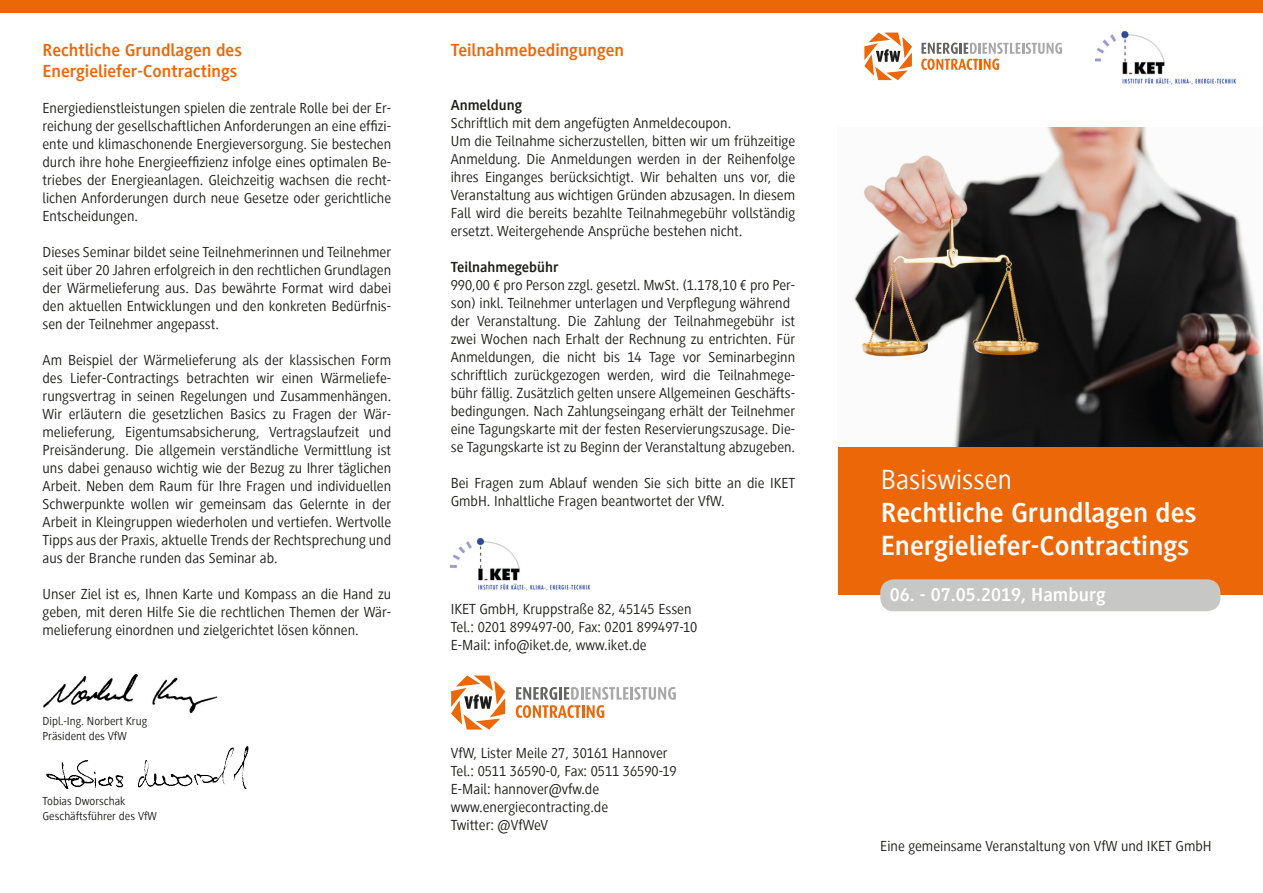
<style>
.page{position:relative;width:1263px;height:893px;background:#fff}
.page>*{position:absolute;margin:0;border:0;box-sizing:border-box;transform-origin:0 0}
.t1{font:700 28.5px/33px "Generis Sans Com";color:#fff}
.t2{font:28.5px "Generis Sans Com";color:#fff}
.t3{font:700 19.5px "Generis Sans Com";color:#fff}
.t4{font:700 18px "Generis Sans Com";color:#ec6708}
.t5{font:15px/18px "Generis Sans Com";color:#1d1d1b;text-align:justify}
.t6{font:700 15px "Generis Sans Com";color:#1d1d1b}
.t7{font:12px/15px "Generis Sans Com";color:#1d1d1b}
</style>
<div class="page">
<div style="left:0;top:0;width:1263px;height:13px;background:#ec6708"></div>
<div style="left:838px;top:446px;width:425px;height:149px;background:#ec6708"></div>
<div style="left:880px;top:579px;width:340px;height:32px;background:#c7c7c6;border-radius:14px"></div>
<img style="left:854px;top:128px;width:409px;height:318px">
<svg style="left:864px;top:33px;width:48px;height:47px"></svg>
<svg style="left:921px;top:43px;width:141px;height:27px"></svg>
<img style="left:1095px;top:32px;width:141px;height:53px">
<img style="left:46px;top:746px;width:203px;height:43px">
<img style="left:43px;top:673px;width:175px;height:39px">
<img style="left:451px;top:539px;width:140px;height:52px">
<svg style="left:451px;top:675px;width:54px;height:55px"></svg>
<svg style="left:516px;top:687px;width:160px;height:31px"></svg>
<p class="t4" style="left:43px;top:40px;width:201px">Rechtliche Grundlagen des</p>
<p class="t4" style="left:43px;top:61px;width:196px">Energieliefer-Contractings</p>
<p class="t5" style="left:43px;top:99px;width:350px">Energiedienstleistungen spielen die zentrale Rolle bei der Er&shy;reichung der gesellschaftlichen Anforderungen an eine effizi&shy;ente und klimaschonende Energieversorgung. Sie bestechen durch ihre hohe Energieeffizienz infolge eines optimalen Be&shy;triebes der Energieanlagen. Gleichzeitig wachsen die recht&shy;lichen Anforderungen durch neue Gesetze oder gerichtliche Entscheidungen.</p>
<p class="t5" style="left:43px;top:243px;width:350px">Dieses Seminar bildet seine Teilnehmerinnen und Teilnehmer seit über 20 Jahren erfolgreich in den rechtlichen Grundlagen der Wärmelieferung aus. Das bewährte Format wird dabei den aktuellen Entwicklungen und den konkreten Bedürfnis&shy;sen der Teilnehmer angepasst.</p>
<p class="t5" style="left:43px;top:351px;width:350px">Am Beispiel der Wärmelieferung als der klassischen Form des Liefer-Contractings betrachten wir einen Wärmeliefe&shy;rungsvertrag in seinen Regelungen und Zusammenhängen.<br>Wir erläutern die gesetzlichen Basics zu Fragen der Wär&shy;melieferung, Eigentumsabsicherung, Vertragslaufzeit und Preisänderung. Die allgemein verständliche Vermittlung ist uns dabei genauso wichtig wie der Bezug zu Ihrer täglichen Arbeit. Neben dem Raum für Ihre Fragen und individuellen Schwerpunkte wollen wir gemeinsam das Gelernte in der Arbeit in Kleingruppen wiederholen und vertiefen. Wertvolle Tipps aus der Praxis, aktuelle Trends der Rechtsprechung und aus der Branche runden das Seminar ab.</p>
<p class="t5" style="left:43px;top:585px;width:350px">Unser Ziel ist es, Ihnen Karte und Kompass an die Hand zu geben, mit deren Hilfe Sie die rechtlichen Themen der Wär&shy;melieferung einordnen und zielgerichtet lösen können.</p>
<p class="t7" style="left:43px;top:713px;width:106px">Dipl.-Ing. Norbert Krug<br>Präsident des VfW</p>
<p class="t7" style="left:43px;top:793px;width:116px">Tobias Dworschak<br>Geschäftsführer des VfW</p>
<p class="t4" style="left:451px;top:40px;width:175px">Teilnahmebedingungen</p>
<p class="t6" style="left:451px;top:96px;width:73px">Anmeldung</p>
<p class="t5" style="left:451px;top:114px;width:282px">Schriftlich mit dem angefügten Anmeldecoupon.</p>
<p class="t5" style="left:451px;top:132px;width:346px">Um die Teilnahme sicherzustellen, bitten wir um frühzeitige Anmeldung. Die Anmeldungen werden in der Reihenfolge ihres Einganges berücksichtigt. Wir behalten uns vor, die Veranstaltung aus wichtigen Gründen abzusagen. In diesem Fall wird die bereits bezahlte Teilnahmegebühr vollständig ersetzt. Weitergehende Ansprüche bestehen nicht.</p>
<p class="t6" style="left:451px;top:258px;width:109px">Teilnahmegebühr</p>
<p class="t5" style="left:451px;top:276px;width:346px">990,00 € pro Person zzgl. gesetzl. MwSt. (1.178,10 € pro Per&shy;son) inkl. Teilnehmer unterlagen und Verpflegung während</p>
<p class="t5" style="left:451px;top:312px;width:346px">der Veranstaltung. Die Zahlung der Teilnahmegebühr ist zwei Wochen nach Erhalt der Rechnung zu entrichten. Für Anmeldungen, die nicht bis 14 Tage vor Seminarbeginn schriftlich zurückgezogen werden, wird die Teilnahmege&shy;bühr fällig. Zusätzlich gelten unsere Allgemeinen Geschäfts&shy;bedingungen. Nach Zahlungseingang erhält der Teilnehmer eine Tagungskarte mit der festen Reservierungszusage. Die&shy;se Tagungskarte ist zu Beginn der Veranstaltung abzugeben.</p>
<p class="t5" style="left:451px;top:474px;width:346px">Bei Fragen zum Ablauf wenden Sie sich bitte an die IKET<br>GmbH. Inhaltliche Fragen beantwortet der VfW.</p>
<p class="t5" style="left:451px;top:600px;width:242px">IKET GmbH, Kruppstraße 82, 45145 Essen</p>
<p class="t5" style="left:451px;top:618px;width:248px">Tel.: 0201 899497-00, Fax: 0201 899497-10</p>
<p class="t5" style="left:451px;top:636px;width:197px">E-Mail: info@iket.de, www.iket.de</p>
<p class="t5" style="left:451px;top:744px;width:218px">VfW, Lister Meile 27, 30161 Hannover</p>
<p class="t5" style="left:451px;top:762px;width:227px">Tel.: 0511 36590-0, Fax: 0511 36590-19</p>
<p class="t5" style="left:451px;top:780px;width:150px">E-Mail: hannover@vfw.de</p>
<p class="t5" style="left:451px;top:798px;width:159px">www.energiecontracting.de</p>
<p class="t5" style="left:451px;top:816px;width:99px">Twitter: @VfWeV</p>
<h1 class="t2" style="left:881px;top:463px;width:133px">Basiswissen</h1>
<h1 class="t1" style="left:881px;top:496px;width:317px">Rechtliche Grundlagen des<br>Energieliefer-Contractings</h1>
<h2 class="t3" style="left:890px;top:584px;width:217px">06. - 07.05.2019, Hamburg</h2>
<p class="t5" style="left:880px;top:837px;width:333px">Eine gemeinsame Veranstaltung von VfW und IKET GmbH</p>
</div>
